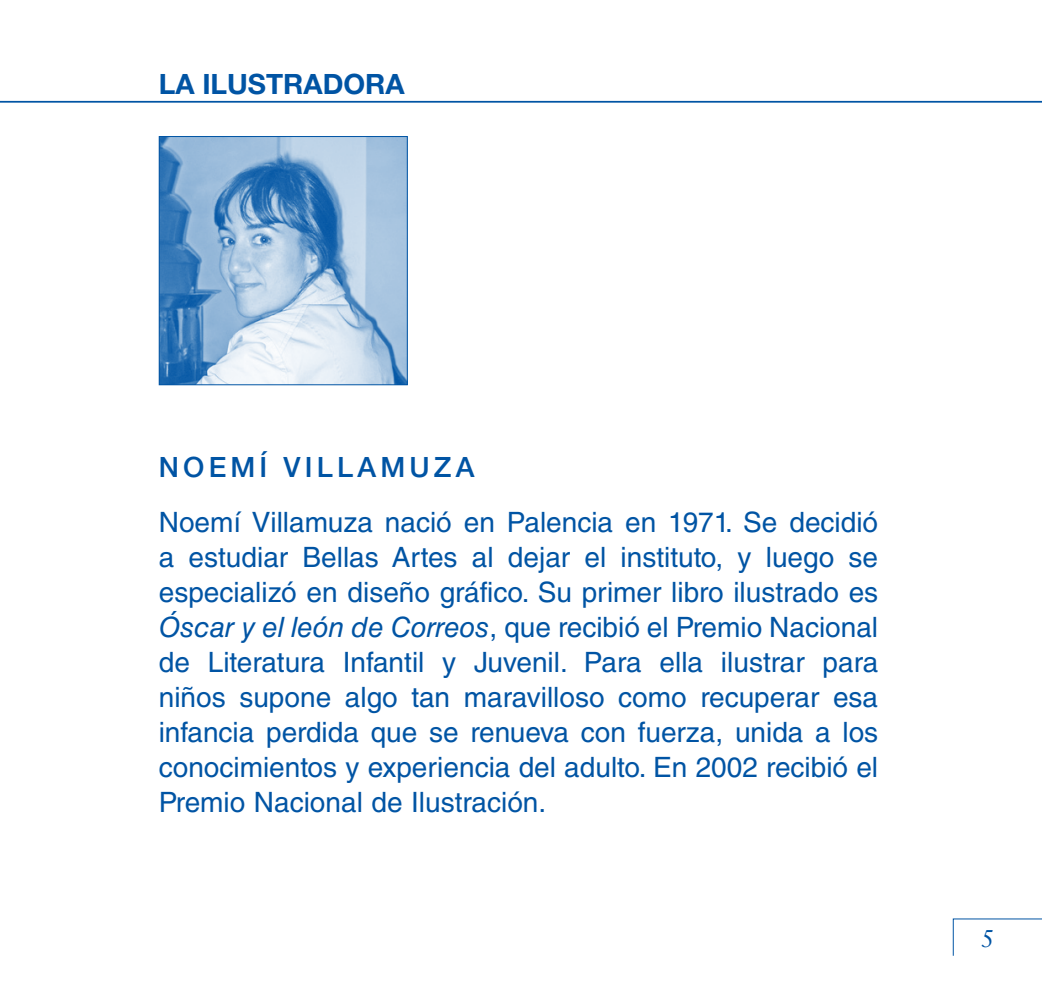
<style>
.page{position:relative;width:1042px;height:993px;background:#fff}
.page>*{position:absolute;margin:0;border:0;box-sizing:border-box;transform-origin:0 0}
.t1{font:28px/35px "Helvetica LT Std";color:#0054a4;text-align:justify}
.nombre_autor_ilustra{font:500 28px "Helvetica Neue LT Std";letter-spacing:.15em;color:#0054a4}
.titulos{font:700 28px "Helvetica Neue LT Std";color:#0054a4}
.t2{font:24.5px "Sabon LT Std";color:#0054a4}
.s1{font-style:italic}
</style>
<div class="page">
<svg style="left:952px;top:918px;width:90px;height:38px"></svg>
<hr style="left:0;top:101px;width:1042px;height:2px;background:#0054a4">
<img style="left:161px;top:138px;width:245px;height:245px">
<div style="left:159px;top:136px;width:249px;height:249px;border:1px solid #0054a4"></div>
<p class="titulos" style="left:159px;top:67px;width:247px">LA ILUSTRADORA</p>
<p class="nombre_autor_ilustra" style="left:159px;top:450px;width:317px">NOEMÍ VILLAMUZA</p>
<p class="t1" style="left:159px;top:504px;width:721px">Noemí Villamuza nació en Palencia en 1971. Se decidió a estudiar Bellas Artes al dejar el instituto, y luego se especializó en diseño gráfico. Su primer libro ilustrado es <span class="s1">Óscar y el león de Correos</span>, que recibió el Premio Nacional de Literatura Infantil y Juvenil. Para ella ilustrar para niños supone algo tan maravilloso como recuperar esa infancia perdida que se renueva con fuerza, unida a los conocimientos y experiencia del adulto. En 2002 recibió el Premio Nacional de Ilustración.</p>
<p class="t2" style="left:981px;top:923px;width:15px">5</p>
</div>
